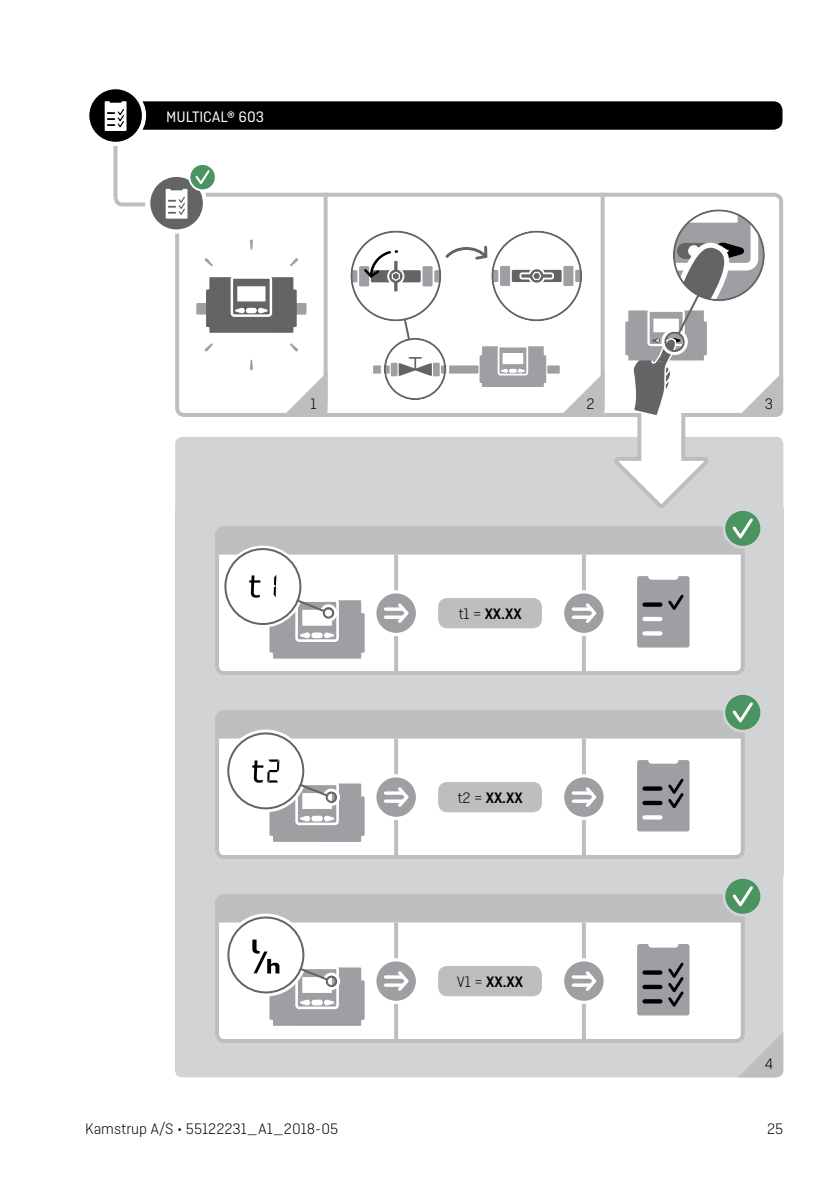
<style>
.page{position:relative;width:840px;height:1191px;background:#fff}
.page>*{position:absolute;margin:0;border:0;box-sizing:border-box;transform-origin:0 0}
.t1{font:300 16px "Ciutadella";color:#000}
.t2{font:600 16px "Ciutadella";color:#000}
.t3{font:16px "Ciutadella";color:#fff}
.s1{font-weight:300}
</style>
<div class="page">
<div style="left:115px;top:103px;width:665px;height:25px;background:#000;border-radius:7px"></div>
<div style="left:113px;top:101px;width:669px;height:29px;border:4px solid #000;border-radius:7px"></div>
<div style="left:85px;top:85px;width:61px;height:61px;background:#fff;border-radius:50%"></div>
<div style="left:89px;top:89px;width:53px;height:53px;background:#000;border-radius:50%"></div>
<svg style="left:105px;top:101px;width:21px;height:30px"></svg>
<svg style="left:113px;top:146px;width:4px;height:47px"></svg>
<svg style="left:113px;top:193px;width:33px;height:14px"></svg>
<svg style="left:175px;top:192px;width:609px;height:320px"></svg>
<div style="left:288px;top:303px;width:18px;height:11px;background:#9d9fa2"></div>
<div style="left:196px;top:303px;width:18px;height:11px;background:#9d9fa2"></div>
<svg style="left:250px;top:239px;width:3px;height:11px"></svg>
<svg style="left:204px;top:258px;width:9px;height:8px"></svg>
<svg style="left:290px;top:258px;width:8px;height:8px"></svg>
<svg style="left:250px;top:360px;width:3px;height:10px"></svg>
<svg style="left:204px;top:343px;width:9px;height:9px"></svg>
<svg style="left:290px;top:343px;width:8px;height:8px"></svg>
<svg style="left:206px;top:277px;width:90px;height:56px"></svg>
<svg style="left:323px;top:193px;width:4px;height:178px"></svg>
<svg style="left:600px;top:193px;width:4px;height:178px"></svg>
<svg style="left:559px;top:371px;width:45px;height:46px"></svg>
<div style="left:146px;top:173px;width:61px;height:61px;background:#fff;border-radius:50%"></div>
<div style="left:150px;top:177px;width:53px;height:52px;background:#636466;border-radius:50%"></div>
<svg style="left:165px;top:189px;width:22px;height:30px"></svg>
<svg style="left:188px;top:163px;width:29px;height:28px"></svg>
<svg style="left:190px;top:165px;width:25px;height:24px"></svg>
<svg style="left:193px;top:168px;width:18px;height:19px"></svg>
<svg style="left:442px;top:245px;width:47px;height:17px"></svg>
<div style="left:547px;top:365px;width:12px;height:8px;background:#9d9fa2"></div>
<div style="left:390px;top:363px;width:7px;height:13px;background:#9d9fa2"></div>
<svg style="left:398px;top:357px;width:33px;height:19px"></svg>
<div style="left:433px;top:363px;width:6px;height:13px;background:#9d9fa2"></div>
<div style="left:373px;top:365px;width:16px;height:8px;background:#9d9fa2"></div>
<div style="left:440px;top:365px;width:38px;height:8px;background:#9d9fa2"></div>
<svg style="left:479px;top:346px;width:67px;height:40px"></svg>
<svg style="left:282px;top:371px;width:45px;height:46px"></svg>
<div style="left:422px;top:266px;width:10px;height:20px;background:#9d9fa2"></div>
<svg style="left:434px;top:270px;width:4px;height:12px"></svg>
<svg style="left:351px;top:250px;width:69px;height:42px"></svg>
<div style="left:350px;top:231px;width:91px;height:90px;border:2px solid #636466;border-radius:50%"></div>
<div style="left:499px;top:266px;width:11px;height:20px;background:#9d9fa2"></div>
<div style="left:563px;top:266px;width:10px;height:20px;background:#9d9fa2"></div>
<svg style="left:494px;top:270px;width:4px;height:12px"></svg>
<svg style="left:575px;top:270px;width:4px;height:12px"></svg>
<svg style="left:511px;top:269px;width:50px;height:14px"></svg>
<div style="left:491px;top:231px;width:91px;height:90px;border:2px solid #636466;border-radius:50%"></div>
<div style="left:347px;top:228px;width:97px;height:96px;border:3px solid #fff;border-radius:50%"></div>
<div style="left:488px;top:228px;width:97px;height:96px;border:3px solid #fff;border-radius:50%"></div>
<div style="left:383px;top:338px;width:63px;height:62px;border:2px solid #636466;border-radius:50%"></div>
<div style="left:380px;top:335px;width:69px;height:68px;border:3px solid #fff;border-radius:50%"></div>
<svg style="left:402px;top:317px;width:9px;height:25px"></svg>
<svg style="left:625px;top:210px;width:157px;height:208px"></svg>
<div style="left:175px;top:508px;width:607px;height:184px;background:#d1d3d4"></div>
<div style="left:217px;top:528px;width:525px;height:145px;background:#fff;border-radius:7px"></div>
<div style="left:215px;top:526px;width:529px;height:149px;border:4px solid #bcbec0;border-radius:7px"></div>
<svg style="left:637px;top:576px;width:52px;height:71px;background:#9a9c9f"></svg>
<hr style="left:644px;top:617px;width:16px;height:4px;background:#fff">
<svg style="left:644px;top:631px;width:16px;height:4px"></svg>
<div style="left:440px;top:600px;width:99px;height:26px;background:#bcbec0;border-radius:7px"></div>
<div style="left:438px;top:598px;width:103px;height:30px;border:4px solid #bcbec0;border-radius:7px"></div>
<hr style="left:394px;top:554px;width:4px;height:117px;background:#bcbec0">
<svg style="left:581px;top:556px;width:4px;height:115px"></svg>
<svg style="left:722px;top:508px;width:40px;height:41px"></svg>
<div style="left:724px;top:511px;width:35px;height:35px;background:#4a9462;border-radius:50%"></div>
<svg style="left:215px;top:515px;width:540px;height:41px"></svg>
<div style="left:560px;top:590px;width:46px;height:46px;background:#fff;border-radius:50%"></div>
<div style="left:564px;top:593px;width:39px;height:40px;background:#9d9fa2;border-radius:50%"></div>
<svg style="left:586px;top:603px;width:11px;height:20px"></svg>
<svg style="left:573px;top:615px;width:17px;height:4px"></svg>
<svg style="left:573px;top:607px;width:17px;height:4px"></svg>
<div style="left:373px;top:590px;width:46px;height:46px;background:#fff;border-radius:50%"></div>
<div style="left:376px;top:593px;width:39px;height:40px;background:#9d9fa2;border-radius:50%"></div>
<svg style="left:398px;top:603px;width:11px;height:20px"></svg>
<svg style="left:385px;top:615px;width:18px;height:4px"></svg>
<svg style="left:385px;top:607px;width:18px;height:4px"></svg>
<div style="left:223px;top:547px;width:79px;height:79px;background:#fff;border-radius:50%"></div>
<div style="left:222px;top:545px;width:82px;height:82px;border:3px solid #fff;border-radius:50%"></div>
<svg style="left:269px;top:575px;width:95px;height:83px"></svg>
<svg style="left:249px;top:575px;width:11px;height:22px"></svg>
<div style="left:224px;top:548px;width:77px;height:77px;border:2px solid #636466;border-radius:50%"></div>
<div style="left:175px;top:692px;width:607px;height:184px;background:#d1d3d4"></div>
<div style="left:217px;top:712px;width:525px;height:145px;background:#fff;border-radius:7px"></div>
<div style="left:215px;top:710px;width:529px;height:149px;border:4px solid #bcbec0;border-radius:7px"></div>
<svg style="left:581px;top:740px;width:4px;height:115px"></svg>
<div style="left:440px;top:784px;width:99px;height:26px;background:#bcbec0;border-radius:7px"></div>
<div style="left:438px;top:782px;width:103px;height:30px;border:4px solid #bcbec0;border-radius:7px"></div>
<hr style="left:394px;top:738px;width:4px;height:117px;background:#bcbec0">
<div style="left:373px;top:774px;width:46px;height:46px;background:#fff;border-radius:50%"></div>
<div style="left:376px;top:777px;width:39px;height:40px;background:#9d9fa2;border-radius:50%"></div>
<svg style="left:395px;top:787px;width:14px;height:20px"></svg>
<svg style="left:385px;top:799px;width:18px;height:4px"></svg>
<hr style="left:385px;top:791px;width:18px;height:3px;background:#fff">
<svg style="left:637px;top:760px;width:52px;height:71px;background:#939598"></svg>
<svg style="left:644px;top:815px;width:16px;height:4px"></svg>
<div style="left:560px;top:774px;width:46px;height:46px;background:#fff;border-radius:50%"></div>
<div style="left:564px;top:777px;width:39px;height:40px;background:#9d9fa2;border-radius:50%"></div>
<svg style="left:582px;top:787px;width:15px;height:20px"></svg>
<svg style="left:573px;top:799px;width:17px;height:4px"></svg>
<hr style="left:573px;top:791px;width:17px;height:3px;background:#fff">
<svg style="left:722px;top:692px;width:40px;height:40px"></svg>
<div style="left:724px;top:695px;width:35px;height:35px;background:#4a9462;border-radius:50%"></div>
<svg style="left:215px;top:699px;width:540px;height:41px"></svg>
<div style="left:226px;top:731px;width:79px;height:79px;background:#fff;border-radius:50%"></div>
<div style="left:224px;top:729px;width:83px;height:83px;border:3px solid #fff;border-radius:50%"></div>
<svg style="left:252px;top:759px;width:112px;height:83px"></svg>
<div style="left:227px;top:732px;width:77px;height:77px;border:2px solid #636466;border-radius:50%"></div>
<div style="left:175px;top:876px;width:607px;height:201px;background:#d1d3d4"></div>
<div style="left:217px;top:896px;width:525px;height:145px;background:#fff;border-radius:7px"></div>
<div style="left:215px;top:894px;width:529px;height:149px;border:4px solid #bcbec0;border-radius:7px"></div>
<svg style="left:581px;top:924px;width:4px;height:115px"></svg>
<hr style="left:394px;top:922px;width:4px;height:117px;background:#bcbec0">
<svg style="left:737px;top:1032px;width:45px;height:45px;background:#c7c9ca"></svg>
<div style="left:440px;top:968px;width:99px;height:26px;background:#bcbec0;border-radius:7px"></div>
<div style="left:438px;top:966px;width:103px;height:30px;border:4px solid #bcbec0;border-radius:7px"></div>
<svg style="left:722px;top:876px;width:40px;height:40px"></svg>
<div style="left:724px;top:879px;width:35px;height:35px;background:#4a9462;border-radius:50%"></div>
<svg style="left:214px;top:883px;width:541px;height:41px;background:#c0c4c4"></svg>
<svg style="left:637px;top:944px;width:52px;height:71px;background:#8c8e90"></svg>
<svg style="left:560px;top:958px;width:46px;height:46px"></svg>
<div style="left:564px;top:961px;width:39px;height:39px;background:#9d9fa2;border-radius:50%"></div>
<svg style="left:582px;top:971px;width:17px;height:23px"></svg>
<hr style="left:573px;top:983px;width:17px;height:3px;background:#fff">
<hr style="left:573px;top:975px;width:17px;height:3px;background:#fff">
<svg style="left:373px;top:958px;width:46px;height:46px"></svg>
<div style="left:376px;top:961px;width:39px;height:39px;background:#9d9fa2;border-radius:50%"></div>
<svg style="left:395px;top:971px;width:16px;height:23px"></svg>
<hr style="left:385px;top:983px;width:18px;height:3px;background:#fff">
<hr style="left:385px;top:975px;width:18px;height:3px;background:#fff">
<div style="left:226px;top:915px;width:80px;height:80px;background:#fff;border-radius:50%"></div>
<div style="left:224px;top:913px;width:83px;height:83px;border:3px solid #fff;border-radius:50%"></div>
<svg style="left:252px;top:939px;width:112px;height:86px"></svg>
<div style="left:227px;top:916px;width:77px;height:77px;border:2px solid #636466;border-radius:50%"></div>
<p class="t3" style="left:166px;top:107px;width:99px">MULTICAL® 603</p>
<p class="t1" style="left:310px;top:395px;width:8px">1</p>
<p class="t1" style="left:586px;top:395px;width:10px">2</p>
<p class="t1" style="left:764px;top:395px;width:10px">3</p>
<p class="t2" style="left:458px;top:605px;width:65px"><span class="s1">t1 =</span> XX.XX</p>
<p class="t2" style="left:457px;top:788px;width:67px"><span class="s1">t2 =</span> XX.XX</p>
<p class="t2" style="left:456px;top:972px;width:68px"><span class="s1">V1 =</span> XX.XX</p>
<p class="t1" style="left:764px;top:1055px;width:10px">4</p>
<p class="t1" style="left:85px;top:1120px;width:254px">Kamstrup A/S • 55122231_A1_2018-05</p>
<p class="t1" style="left:766px;top:1120px;width:18px">25</p>
</div>
